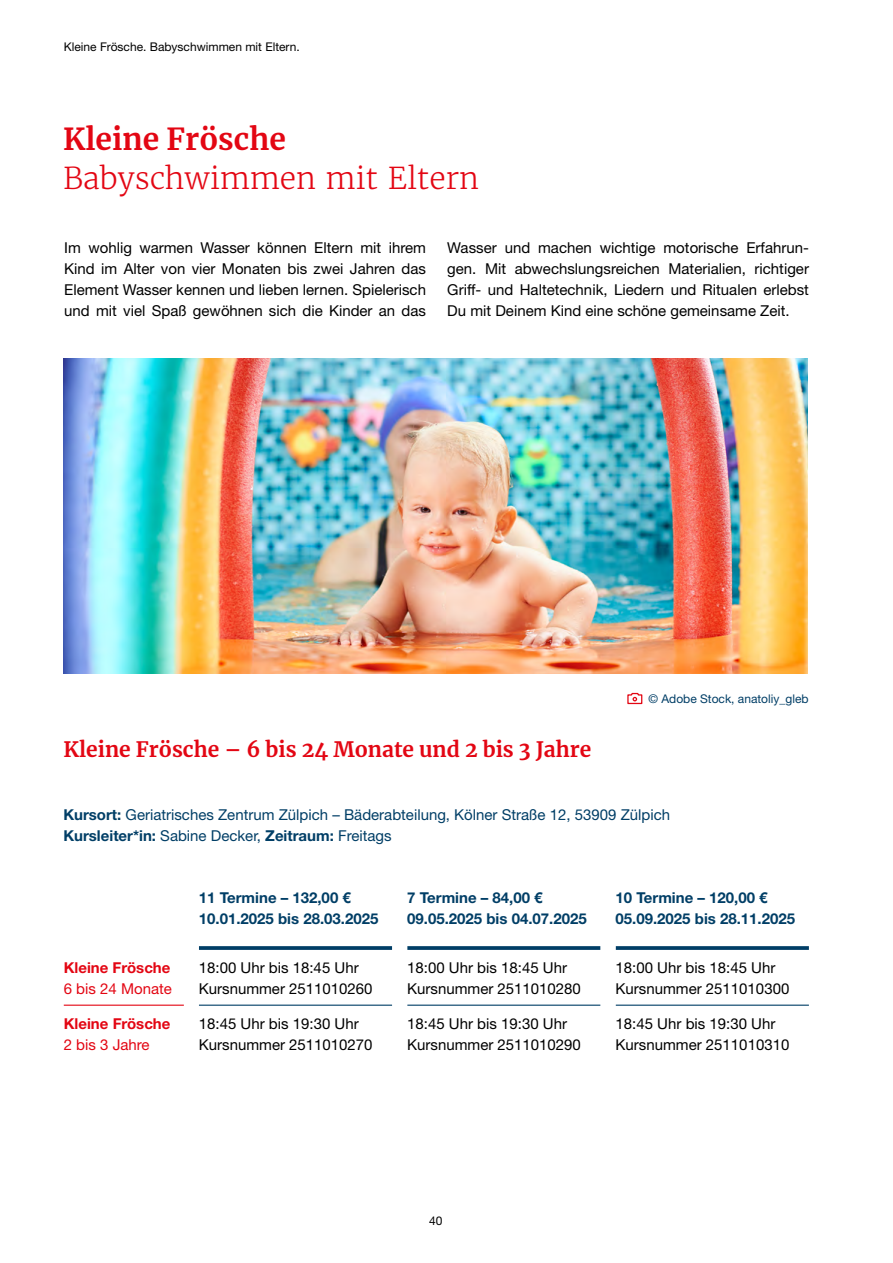
<style>
.page{position:relative;width:893px;height:1263px;background:#fff}
.page>*{position:absolute;margin:0;border:0;box-sizing:border-box;transform-origin:0 0}
.t1{font:300 30px "Merriweather";color:#e30613}
.t2{font:700 30px "Merriweather";color:#e30613}
.t3{font:700 21px "Merriweather";color:#e30613}
.t4{font:15px/21px "Helvetica Neue LT Std";color:#000}
.t5{font:15px/21px "Helvetica Neue LT Std";color:#003e66}
.t6{font:700 15px/21px "Helvetica Neue LT Std";color:#003e66}
.t7{font:700 15px "Helvetica Neue LT Std";color:#e30613}
.t8{font:15px "Helvetica Neue LT Std";color:#e30613}
.t9{font:12px "Helvetica Neue LT Std";color:#000}
.t10{font:12px "Helvetica Neue LT Std";color:#003e66}
.s1{font-weight:700}
</style>
<div class="page">
<svg style="left:199px;top:946px;width:193px;height:4px"></svg>
<svg style="left:407px;top:946px;width:194px;height:4px"></svg>
<svg style="left:616px;top:946px;width:193px;height:4px"></svg>
<hr style="left:199px;top:1004px;width:193px;height:2px;background:#003e66">
<hr style="left:407px;top:1004px;width:194px;height:2px;background:#003e66">
<hr style="left:616px;top:1004px;width:193px;height:2px;background:#003e66">
<hr style="left:64px;top:1004px;width:120px;height:2px;background:#e30613">
<img style="left:64px;top:358px;width:744px;height:315px">
<svg style="left:627px;top:692px;width:16px;height:13px"></svg>
<p class="t9" style="left:64px;top:40px;width:238px">Kleine Frösche. Babyschwimmen mit Eltern.</p>
<h1 class="t2" style="left:63px;top:119px;width:224px">Kleine Frösche</h1>
<h1 class="t1" style="left:63px;top:160px;width:417px">Babyschwimmen mit Eltern</h1>
<p class="t4" style="left:64px;top:237px;width:363px;text-align:justify">Im wohlig warmen Wasser können Eltern mit ihrem Kind im Alter von vier Monaten bis zwei Jahren das Element Wasser kennen und lieben lernen. Spielerisch und mit viel Spaß gewöhnen sich die Kinder an das</p>
<p class="t4" style="left:447px;top:237px;width:363px;text-align:justify">Wasser und machen wichtige motorische Erfahrun&shy;gen. Mit abwechslungsreichen Materialien, richtiger Griff- und Haltetechnik, Liedern und Ritualen erlebst Du mit Deinem Kind eine schöne gemeinsame Zeit.</p>
<h2 class="t3" style="left:63px;top:735px;width:529px">Kleine Frösche – 6 bis 24 Monate und 2 bis 3 Jahre</h2>
<p class="t10" style="left:648px;top:691px;width:162px">© Adobe Stock, anatoliy_gleb</p>
<p class="t5" style="left:63px;top:804px;width:608px"><span class="s1">Kursort:</span> Geriatrisches Zentrum Zülpich – Bäderabteilung, Kölner Straße 12, 53909 Zülpich<br><span class="s1">Kursleiter*in:</span> Sabine Decker, <span class="s1">Zeitraum:</span> Freitags</p>
<p class="t7" style="left:64px;top:959px;width:108px">Kleine Frösche</p>
<p class="t8" style="left:64px;top:980px;width:110px">6 bis 24 Monate</p>
<p class="t7" style="left:64px;top:1014px;width:108px">Kleine Frösche</p>
<p class="t8" style="left:64px;top:1035px;width:87px">2 bis 3 Jahre</p>
<p class="t6" style="left:199px;top:887px;width:181px">11 Termine – 132,00 €<br>10.01.2025 bis 28.03.2025</p>
<p class="t6" style="left:407px;top:887px;width:181px">7 Termine – 84,00 €<br>09.05.2025 bis 04.07.2025</p>
<p class="t6" style="left:616px;top:887px;width:181px">10 Termine – 120,00 €<br>05.09.2025 bis 28.11.2025</p>
<p class="t4" style="left:199px;top:957px;width:175px">18:00 Uhr bis 18:45 Uhr<br>Kursnummer 2511010260</p>
<p class="t4" style="left:407px;top:957px;width:175px">18:00 Uhr bis 18:45 Uhr<br>Kursnummer 2511010280</p>
<p class="t4" style="left:616px;top:957px;width:175px">18:00 Uhr bis 18:45 Uhr<br>Kursnummer 2511010300</p>
<p class="t4" style="left:199px;top:1012px;width:175px">18:45 Uhr bis 19:30 Uhr<br>Kursnummer 2511010270</p>
<p class="t4" style="left:407px;top:1012px;width:175px">18:45 Uhr bis 19:30 Uhr<br>Kursnummer 2511010290</p>
<p class="t4" style="left:616px;top:1012px;width:175px">18:45 Uhr bis 19:30 Uhr<br>Kursnummer 2511010310</p>
<p class="t9" style="left:429px;top:1213px;width:15px">40</p>
</div>
